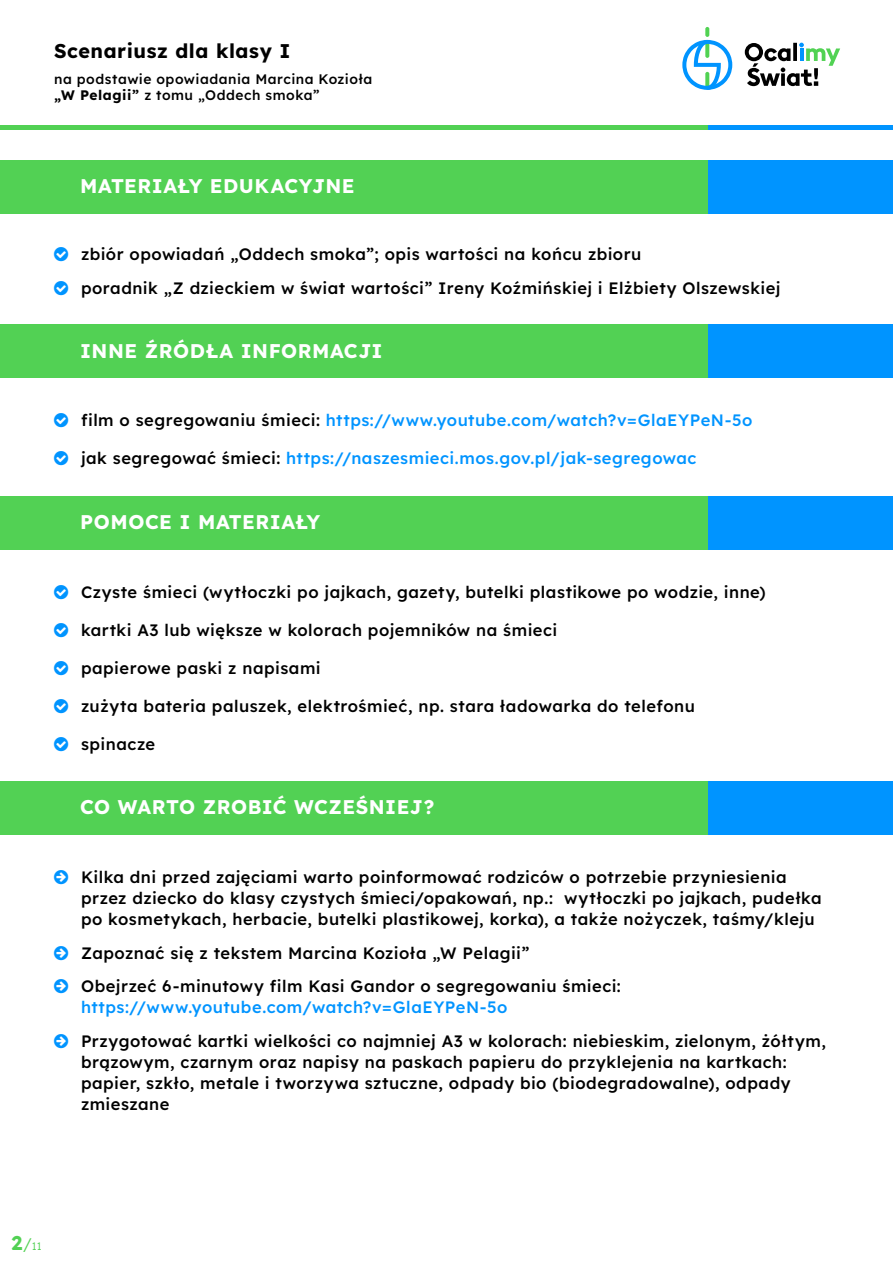
<style>
.page{position:relative;width:893px;height:1263px;background:#fff}
.page>*{position:absolute;margin:0;border:0;box-sizing:border-box;transform-origin:0 0}
.t1{font:700 19.8px "Lexend";letter-spacing:.025em;color:#fff}
.t2{font:700 19.8px "Lexend";letter-spacing:.03em;color:#000}
.t3{font:500 16.5px/21px "Lexend";letter-spacing:.03em;color:#000}
.t4{font:500 16.5px "Lexend";letter-spacing:.03em;color:#0094ff}
.t5{font:500 13.8px/16.5px "Lexend";letter-spacing:.04em;color:#000}
.t6{font:300 10.8px "Lexend";color:#52d154}
.s1{font-weight:700}
.s2{color:#000}
.s3{font-weight:700;font-size:19.8px}
.s4{font-size:16.8px}
</style>
<div class="page">
<div style="left:0;top:125px;width:893px;height:5px;background:#52d154"></div>
<div style="left:708px;top:125px;width:185px;height:5px;background:#0094ff"></div>
<svg style="left:705px;top:27px;width:4px;height:10px"></svg>
<svg style="left:682px;top:40px;width:50px;height:50px"></svg>
<svg style="left:745px;top:43px;width:95px;height:43px"></svg>
<div style="left:0;top:781px;width:893px;height:53px;background:#52d154"></div>
<div style="left:708px;top:781px;width:185px;height:53px;background:#0094ff"></div>
<div style="left:0;top:496px;width:893px;height:53px;background:#52d154"></div>
<div style="left:708px;top:496px;width:185px;height:53px;background:#0094ff"></div>
<div style="left:0;top:324px;width:893px;height:54px;background:#52d154"></div>
<div style="left:708px;top:324px;width:185px;height:54px;background:#0094ff"></div>
<div style="left:0;top:160px;width:893px;height:53px;background:#52d154"></div>
<div style="left:708px;top:160px;width:185px;height:53px;background:#0094ff"></div>
<p class="t2" style="left:54px;top:37px;width:238px">Scenariusz dla klasy I</p>
<p class="t5" style="left:54px;top:70px;width:320px">na podstawie opowiadania Marcina Kozioła <span class="s1">„W Pelagii”</span> z tomu „Oddech smoka”</p>
<p class="t1" style="left:80px;top:172px;width:276px">MATERIAŁY EDUKACYJNE</p>
<p class="t3" style="left:81px;top:236px;width:701px;line-height:33.8px">zbiór opowiadań „Oddech smoka”; opis wartości na końcu zbioru<br>poradnik „Z dzieckiem w świat wartości” Ireny Koźmińskiej i Elżbiety Olszewskiej</p>
<p class="t1" style="left:80px;top:336px;width:304px">INNE ŹRÓDŁA INFORMACJI</p>
<p class="t4" style="left:81px;top:408px;width:673px"><span class="s2">film o segregowaniu śmieci:</span> https://www.youtube.com/watch?v=GlaEYPeN-5o</p>
<p class="t4" style="left:81px;top:446px;width:617px"><span class="s2">jak segregować śmieci:</span> https://naszesmieci.mos.gov.pl/jak-segregowac</p>
<p class="t1" style="left:80px;top:508px;width:242px">POMOCE I MATERIAŁY</p>
<p class="t3" style="left:81px;top:580px;width:686px">Czyste śmieci (wytłoczki po jajkach, gazety, butelki plastikowe po wodzie, inne)</p>
<p class="t3" style="left:81px;top:618px;width:478px">kartki A3 lub większe w kolorach pojemników na śmieci</p>
<p class="t3" style="left:81px;top:656px;width:241px">papierowe paski z napisami</p>
<p class="t3" style="left:81px;top:694px;width:615px">zużyta bateria paluszek, elektrośmieć, np. stara ładowarka do telefonu</p>
<p class="t3" style="left:81px;top:732px;width:76px">spinacze</p>
<p class="t1" style="left:80px;top:793px;width:355px">CO WARTO ZROBIĆ WCZEŚNIEJ?</p>
<p class="t3" style="left:81px;top:865px;width:742px">Kilka dni przed zajęciami warto poinformować rodziców o potrzebie przyniesienia przez dziecko do klasy czystych śmieci/opakowań, np.: wytłoczki po jajkach, pudełka po kosmetykach, herbacie, butelki plastikowej, korka), a także nożyczek, taśmy/kleju</p>
<p class="t3" style="left:81px;top:935px;width:541px;line-height:33.8px">Zapoznać się z tekstem Marcina Kozioła „W Pelagii”<br>Obejrzeć 6-minutowy film Kasi Gandor o segregowaniu śmieci:</p>
<p class="t4" style="left:81px;top:995px;width:428px">https://www.youtube.com/watch?v=GlaEYPeN-5o</p>
<p class="t3" style="left:81px;top:1030px;width:746px">Przygotować kartki wielkości co najmniej A3 w kolorach: niebieskim, zielonym, żółtym, brązowym, czarnym oraz napisy na paskach papieru do przyklejenia na kartkach: papier, szkło, metale i tworzywa sztuczne, odpady bio (biodegradowalne), odpady zmieszane</p>
<p class="t6" style="left:11px;top:1238px;width:32px"><span class="s3">2</span><span class="s4">/</span>11</p>
</div>
